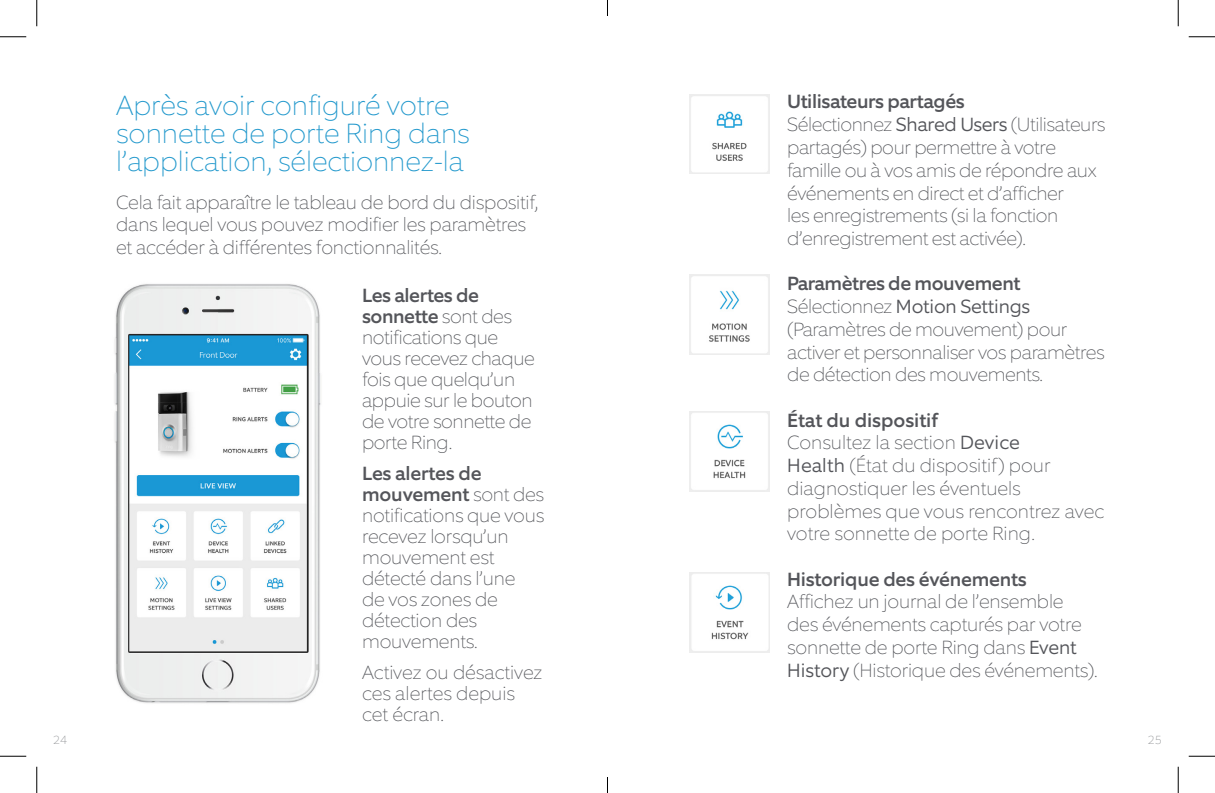
<style>
.page{position:relative;width:1215px;height:793px;background:#fff}
.page>*{position:absolute;margin:0;border:0;box-sizing:border-box;transform-origin:0 0}
.Big_Blue_Header{font:100 28px/28px "Equip";color:#2198cc}
.Body_Copy{font:100 19.25px/22.8px "Equip";letter-spacing:-.015em;color:#54555a}
.Big_Blue_Header-2{font:100 19.25px/22.8px "Equip";letter-spacing:-.01em;color:#54555a}
.t1{font:100 12.25px "Equip";color:#939598}
.s1{font-weight:500}
.s2{font-weight:300}
</style>
<div class="page">
<img style="left:114px;top:284px;width:207px;height:419px">
<img style="left:689px;top:412px;width:80px;height:79px">
<img style="left:689px;top:572px;width:80px;height:80px">
<img style="left:689px;top:275px;width:80px;height:79px">
<img style="left:689px;top:94px;width:80px;height:79px">
<svg style="left:0;top:36px;width:26px;height:1px"></svg>
<svg style="left:1188px;top:36px;width:26px;height:1px"></svg>
<svg style="left:0;top:756px;width:26px;height:1px"></svg>
<svg style="left:1188px;top:756px;width:26px;height:1px"></svg>
<svg style="left:36px;top:0;width:1px;height:26px"></svg>
<svg style="left:36px;top:767px;width:1px;height:26px"></svg>
<svg style="left:1177px;top:0;width:1px;height:26px"></svg>
<svg style="left:1177px;top:767px;width:1px;height:26px"></svg>
<svg style="left:607px;top:0;width:1px;height:16px"></svg>
<svg style="left:607px;top:777px;width:1px;height:16px"></svg>
<p class="Big_Blue_Header" style="left:116px;top:91px;width:355px">Après avoir configuré votre sonnette de porte Ring dans l’application, sélectionnez-la</p>
<p class="Big_Blue_Header-2" style="left:116px;top:191px;width:423px">Cela fait apparaître le tableau de bord du dispositif, dans lequel vous pouvez modifier les paramètres et accéder à différentes fonctionnalités.</p>
<p class="Body_Copy" style="left:362px;top:284px;width:174px;line-height:21px"><span class="s1">Les alertes de sonnette</span> sont des notifications que vous recevez chaque fois que quelqu’un appuie sur le bouton de votre sonnette de porte Ring.</p>
<p class="Body_Copy" style="left:362px;top:462px;width:184px;line-height:21px"><span class="s1">Les alertes de mouvement</span> sont des notifications que vous recevez lorsqu’un mouvement est détecté dans l’une<br>de vos zones de détection des mouvements.</p>
<p class="Body_Copy" style="left:362px;top:661px;width:182px;line-height:21px">Activez ou désactivez ces alertes depuis cet écran.</p>
<p class="Body_Copy" style="left:787px;top:90px;width:320px"><span class="s1">Utilisateurs partagés<br></span>Sélectionnez <span class="s2">Shared Users</span> (Utilisateurs partagés) pour permettre à votre famille ou à vos amis de répondre aux événements en direct et d’afficher<br>les enregistrements (si la fonction d’enregistrement est activée).</p>
<p class="Body_Copy" style="left:787px;top:272px;width:319px"><span class="s1">Paramètres de mouvement<br></span>Sélectionnez <span class="s2">Motion Settings </span>(Paramètres de mouvement) pour activer et personnaliser vos paramètres de détection des mouvements.</p>
<p class="Body_Copy" style="left:787px;top:408px;width:318px"><span class="s1">État du dispositif<br></span>Consultez la section <span class="s2">Device<br>Health</span> (État du dispositif) pour diagnostiquer les éventuels problèmes que vous rencontrez avec votre sonnette de porte Ring.</p>
<p class="Body_Copy" style="left:787px;top:567px;width:312px"><span class="s1">Historique des événements </span>Affichez un journal de l’ensemble des événements capturés par votre sonnette de porte Ring dans <span class="s2">Event History</span> (Historique des événements).</p>
<p class="t1" style="left:53px;top:732px;width:15px">24</p>
<p class="t1" style="left:1147px;top:732px;width:15px">25</p>
</div>
